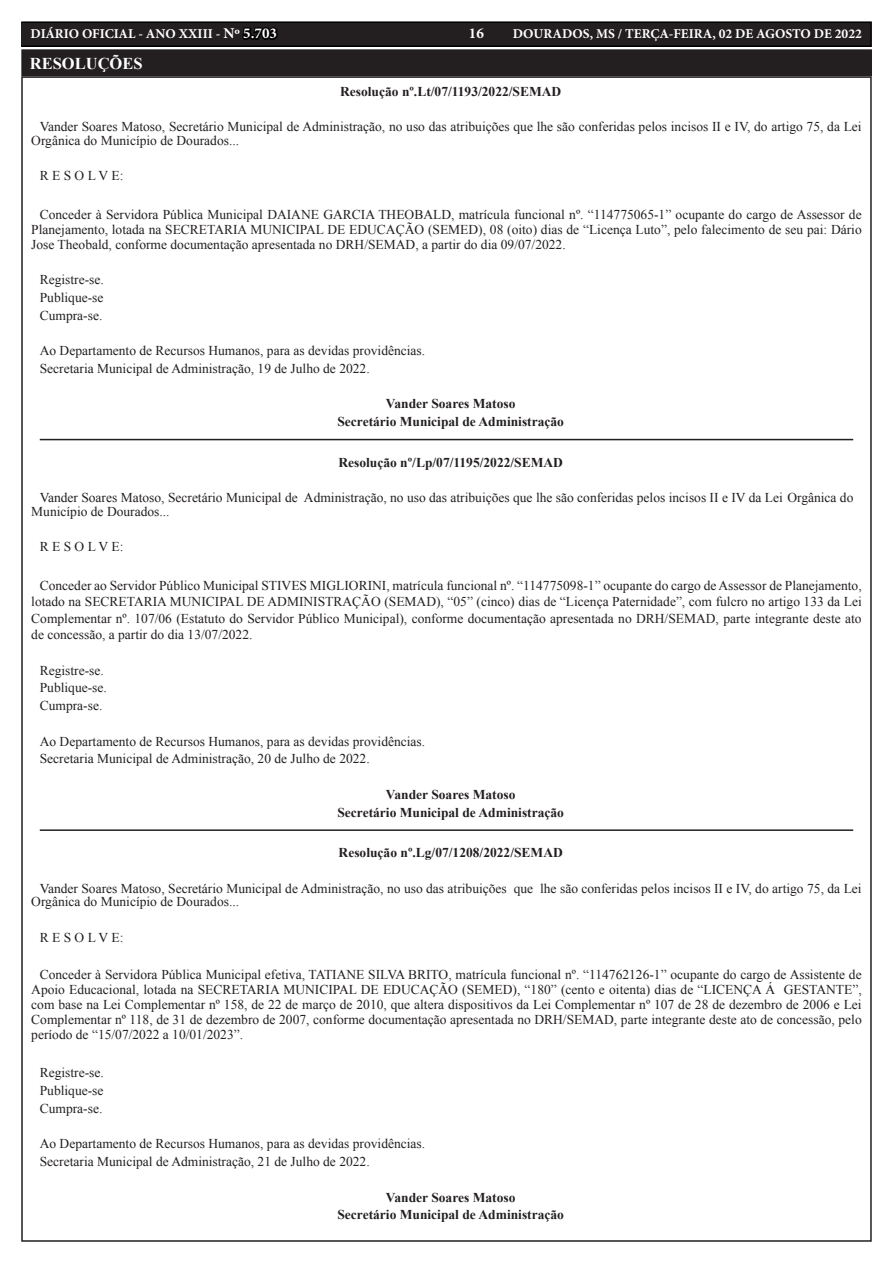
<style>
.page{position:relative;width:893px;height:1263px;background:#fff}
.page>*{position:absolute;margin:0;border:0;box-sizing:border-box;transform-origin:0 0}
.TEXTO{font:700 16.5px "Times New Roman";color:#fff}
.t1{font:700 15px "Minion Pro";color:#fff}
.TEXTO-2{font:13.5px/15px "Times New Roman";color:#231f20}
.TEXTO-3{font:700 13.5px "Times New Roman";color:#231f20}
.t2{font:700 13.5px "Minion Pro";color:#fff}
.s1{font-size:15px}
.s2{font-size:15px;color:#000}
</style>
<div class="page">
<div style="left:21px;top:22px;width:850px;height:24px;background:#231f20"></div>
<div style="left:21px;top:21px;width:851px;height:26px;border:2px solid #000"></div>
<hr style="left:40px;top:439px;width:813px;height:1px;background:#231f20">
<hr style="left:40px;top:829px;width:813px;height:2px;background:#231f20">
<div style="left:23px;top:51px;width:847px;height:23px;background:#231f20"></div>
<div style="left:21px;top:49px;width:851px;height:27px;border:4px solid #231f20"></div>
<p class="t2" style="left:31px;top:25px;width:248px">DIÁRIO OFICIAL - ANO XXIII - <span class="s1">Nº</span> <span class="s2">5.703</span></p>
<p class="t1" style="left:469px;top:23px;width:17px">16</p>
<p class="t2" style="left:513px;top:25px;width:351px">DOURADOS, MS / TERÇA-FEIRA, 02 DE AGOSTO DE 2022</p>
<p class="TEXTO" style="left:30px;top:52px;width:114px">RESOLUÇÕES</p>
<p class="TEXTO-3" style="left:340px;top:82px;width:223px">Resolução nº.Lt/07/1193/2022/SEMAD</p>
<p class="TEXTO-2" style="left:31px;top:120px;width:832px;line-height:13.5px;text-indent:9px">Vander Soares Matoso, Secretário Municipal de Administração, no uso das atribuições que lhe são conferidas pelos incisos II e IV, do artigo 75, da Lei<br>Orgânica do Município de Dourados...</p>
<p class="TEXTO-2" style="left:40px;top:168px;width:85px">R E S O L V E:</p>
<p class="TEXTO-2" style="left:31px;top:206px;width:832px;text-align:justify;text-indent:9px">Conceder à Servidora Pública Municipal DAIANE GARCIA THEOBALD, matrícula funcional nº. “114775065-1” ocupante do cargo de Assessor de Planejamento, lotada na SECRETARIA MUNICIPAL DE EDUCAÇÃO (SEMED), 08 (oito) dias de “Licença Luto”, pelo falecimento de seu pai: Dário Jose Theobald, conforme documentação apresentada no DRH/SEMAD, a partir do dia 09/07/2022.</p>
<p class="TEXTO-2" style="left:40px;top:272px;width:66px">Registre-se.</p>
<p class="TEXTO-2" style="left:40px;top:290px;width:65px">Publique-se</p>
<p class="TEXTO-2" style="left:40px;top:307px;width:64px">Cumpra-se.</p>
<p class="TEXTO-2" style="left:40px;top:343px;width:387px">Ao Departamento de Recursos Humanos, para as devidas providências.</p>
<p class="TEXTO-2" style="left:40px;top:361px;width:331px">Secretaria Municipal de Administração, 19 de Julho de 2022.</p>
<p class="TEXTO-3" style="left:386px;top:394px;width:131px">Vander Soares Matoso</p>
<p class="TEXTO-3" style="left:337px;top:412px;width:228px">Secretário Municipal de Administração</p>
<p class="TEXTO-3" style="left:338px;top:453px;width:226px">Resolução nº/Lp/07/1195/2022/SEMAD</p>
<p class="TEXTO-2" style="left:31px;top:491px;width:824px;line-height:13.5px;text-indent:9px">Vander Soares Matoso, Secretário Municipal de Administração, no uso das atribuições que lhe são conferidas pelos incisos II e IV da Lei Orgânica do<br>Município de Dourados...</p>
<p class="TEXTO-2" style="left:40px;top:539px;width:85px">R E S O L V E:</p>
<p class="TEXTO-2" style="left:31px;top:577px;width:832px;line-height:16.5px;text-align:justify;text-indent:9px">Conceder ao Servidor Público Municipal STIVES MIGLIORINI, matrícula funcional nº. “114775098-1” ocupante do cargo de Assessor de Planejamento, lotado na SECRETARIA MUNICIPAL DE ADMINISTRAÇÃO (SEMAD), “05” (cinco) dias de “Licença Paternidade”, com fulcro no artigo 133 da Lei Complementar nº. 107/06 (Estatuto do Servidor Público Municipal), conforme documentação apresentada no DRH/SEMAD, parte integrante deste ato de concessão, a partir do dia 13/07/2022.</p>
<p class="TEXTO-2" style="left:40px;top:662px;width:66px">Registre-se.</p>
<p class="TEXTO-2" style="left:40px;top:680px;width:69px">Publique-se.</p>
<p class="TEXTO-2" style="left:40px;top:698px;width:64px">Cumpra-se.</p>
<p class="TEXTO-2" style="left:40px;top:733px;width:387px">Ao Departamento de Recursos Humanos, para as devidas providências.</p>
<p class="TEXTO-2" style="left:40px;top:751px;width:331px">Secretaria Municipal de Administração, 20 de Julho de 2022.</p>
<p class="TEXTO-3" style="left:386px;top:785px;width:131px">Vander Soares Matoso</p>
<p class="TEXTO-3" style="left:337px;top:803px;width:228px">Secretário Municipal de Administração</p>
<p class="TEXTO-3" style="left:339px;top:843px;width:226px">Resolução nº.Lg/07/1208/2022/SEMAD</p>
<p class="TEXTO-2" style="left:31px;top:881px;width:832px;line-height:13.5px;text-indent:9px">Vander Soares Matoso, Secretário Municipal de Administração, no uso das atribuições que lhe são conferidas pelos incisos II e IV, do artigo 75, da Lei<br>Orgânica do Município de Dourados...</p>
<p class="TEXTO-2" style="left:40px;top:929px;width:85px">R E S O L V E:</p>
<p class="TEXTO-2" style="left:31px;top:966px;width:832px;text-align:justify;text-indent:9px">Conceder à Servidora Pública Municipal efetiva, TATIANE SILVA BRITO, matrícula funcional nº. “114762126-1” ocupante do cargo de Assistente de Apoio Educacional, lotada na SECRETARIA MUNICIPAL DE EDUCAÇÃO (SEMED), “180” (cento e oitenta) dias de “LICENÇA Á GESTANTE”, com base na Lei Complementar nº 158, de 22 de março de 2010, que altera dispositivos da Lei Complementar nº 107 de 28 de dezembro de 2006 e Lei Complementar nº 118, de 31 de dezembro de 2007, conforme documentação apresentada no DRH/SEMAD, parte integrante deste ato de concessão, pelo período de “15/07/2022 a 10/01/2023”.</p>
<p class="TEXTO-2" style="left:40px;top:1065px;width:66px">Registre-se.</p>
<p class="TEXTO-2" style="left:40px;top:1083px;width:65px">Publique-se</p>
<p class="TEXTO-2" style="left:40px;top:1100px;width:64px">Cumpra-se.</p>
<p class="TEXTO-2" style="left:40px;top:1136px;width:387px">Ao Departamento de Recursos Humanos, para as devidas providências.</p>
<p class="TEXTO-2" style="left:40px;top:1154px;width:331px">Secretaria Municipal de Administração, 21 de Julho de 2022.</p>
<p class="TEXTO-3" style="left:386px;top:1188px;width:131px">Vander Soares Matoso</p>
<p class="TEXTO-3" style="left:337px;top:1205px;width:228px">Secretário Municipal de Administração</p>
</div>
